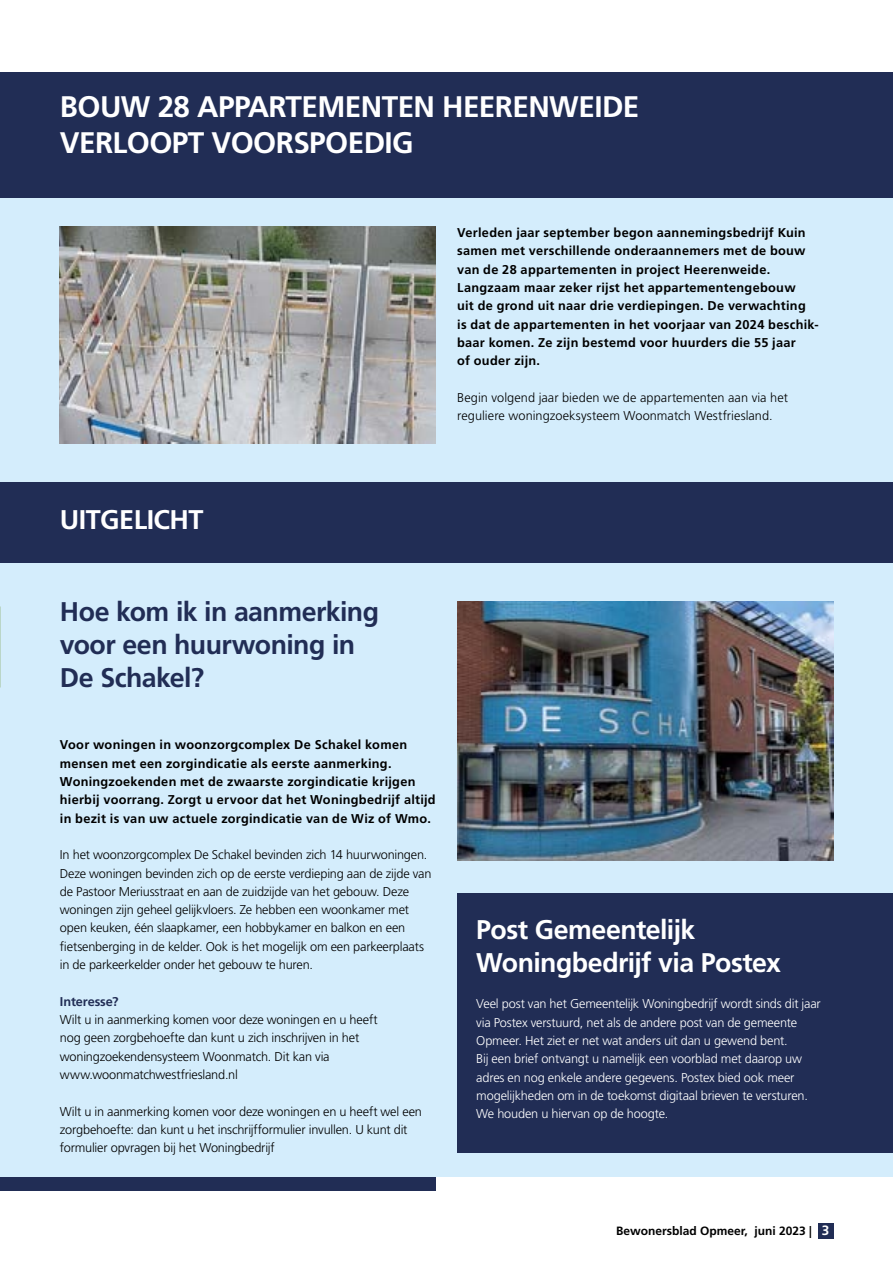
<style>
.page{position:relative;width:893px;height:1263px;background:#fff}
.page>*{position:absolute;margin:0;border:0;box-sizing:border-box;transform-origin:0 0}
.t1{font:700 29.7px/35.4px "Frutiger LT Std";letter-spacing:-.02em;color:#fff}
.t2{font:700 27px/33px "Frutiger LT Std";letter-spacing:-.02em;color:#212d55}
.t3{font:700 27px/33px "Frutiger LT Std";letter-spacing:-.02em;color:#fff}
.t4{font:300 12.75px/18.3px "Frutiger LT Std";letter-spacing:-.015em;color:#000}
.t5{font:700 12.75px/18.3px "Frutiger LT Std";letter-spacing:.02em;color:#000}
.t6{font:300 12.75px/18.3px "Frutiger LT Std";letter-spacing:-.015em;color:#fff}
.t7{font:300 12.75px/18.3px "Frutiger LT Std";letter-spacing:.005em;color:#000}
.t8{font:700 12.75px "Frutiger LT Std";letter-spacing:-.005em;color:#212d55}
.t9{font:700 12px "Frutiger LT Std";color:#000}
.s1{font-size:13.5px;color:#fff}
</style>
<div class="page">
<div style="left:0;top:1177px;width:436px;height:14px;background:#212d55"></div>
<div style="left:0;top:198px;width:893px;height:979px;background:#d4edfc"></div>
<div style="left:818px;top:1223px;width:15px;height:16px;background:#212d55"></div>
<div style="left:0;top:72px;width:893px;height:126px;background:#212d55"></div>
<div style="left:0;top:482px;width:893px;height:80px;background:#212d55"></div>
<img style="left:60px;top:226px;width:376px;height:217px">
<img style="left:457px;top:601px;width:376px;height:259px">
<div style="left:457px;top:893px;width:436px;height:259px;background:#212d55"></div>
<h2 class="t1" style="left:60px;top:90px;width:581px">BOUW 28 APPARTEMENTEN HEERENWEIDE<br>VERLOOPT VOORSPOEDIG</h2>
<p class="t5" style="left:457px;top:223px;width:363px">Verleden jaar september begon aannemingsbedrijf Kuin samen met verschillende onderaannemers met de bouw van de 28 appartementen in project Heerenweide.<br>Langzaam maar zeker rijst het appartementengebouw<br>uit de grond uit naar drie verdiepingen. De verwachting<br>is dat de appartementen in het voorjaar van 2024 beschik&shy;baar komen. Ze zijn bestemd voor huurders die 55 jaar<br>of ouder zijn.</p>
<p class="t7" style="left:457px;top:388px;width:332px">Begin volgend jaar bieden we de appartementen aan via het reguliere woningzoeksysteem Woonmatch Westfriesland.</p>
<h2 class="t3" style="left:60px;top:503px;width:145px">UITGELICHT</h2>
<h3 class="t2" style="left:60px;top:596px;width:321px">Hoe kom ik in aanmerking voor een huurwoning in<br>De Schakel?</h3>
<p class="t5" style="left:60px;top:736px;width:377px">Voor woningen in woonzorgcomplex De Schakel komen mensen met een zorgindicatie als eerste aanmerking.<br>Woningzoekenden met de zwaarste zorgindicatie krijgen hierbij voorrang. Zorgt u ervoor dat het Woningbedrijf altijd in bezit is van uw actuele zorgindicatie van de Wiz of Wmo.</p>
<p class="t4" style="left:60px;top:846px;width:373px">In het woonzorgcomplex De Schakel bevinden zich 14 huurwoningen.<br>Deze woningen bevinden zich op de eerste verdieping aan de zijde van de Pastoor Meriusstraat en aan de zuidzijde van het gebouw. Deze woningen zijn geheel gelijkvloers. Ze hebben een woonkamer met open keuken, één slaapkamer, een hobbykamer en balkon en een fietsenberging in de kelder. Ook is het mogelijk om een parkeerplaats in de parkeerkelder onder het gebouw te huren.</p>
<h4 class="t8" style="left:60px;top:994px;width:60px">Interesse?</h4>
<p class="t4" style="left:60px;top:1011px;width:319px">Wilt u in aanmerking komen voor deze woningen en u heeft nog geen zorgbehoefte dan kunt u zich inschrijven in het woningzoekendensysteem Woonmatch. Dit kan via www.woonmatchwestfriesland.nl</p>
<p class="t4" style="left:60px;top:1102px;width:364px">Wilt u in aanmerking komen voor deze woningen en u heeft wel een zorgbehoefte: dan kunt u het inschrijfformulier invullen. U kunt dit formulier opvragen bij het Woningbedrijf</p>
<h3 class="t3" style="left:476px;top:913px;width:306px">Post Gemeentelijk<br>Woningbedrijf via Postex</h3>
<p class="t6" style="left:476px;top:995px;width:346px">Veel post van het Gemeentelijk Woningbedrijf wordt sinds dit jaar via Postex verstuurd, net als de andere post van de gemeente Opmeer. Het ziet er net wat anders uit dan u gewend bent.<br>Bij een brief ontvangt u namelijk een voorblad met daarop uw adres en nog enkele andere gegevens. Postex bied ook meer mogelijkheden om in de toekomst digitaal brieven te versturen.<br>We houden u hiervan op de hoogte.</p>
<p class="t9" style="left:616px;top:1224px;width:215px">Bewonersblad Opmeer, juni 2023 | <span class="s1">3</span></p>
</div>
